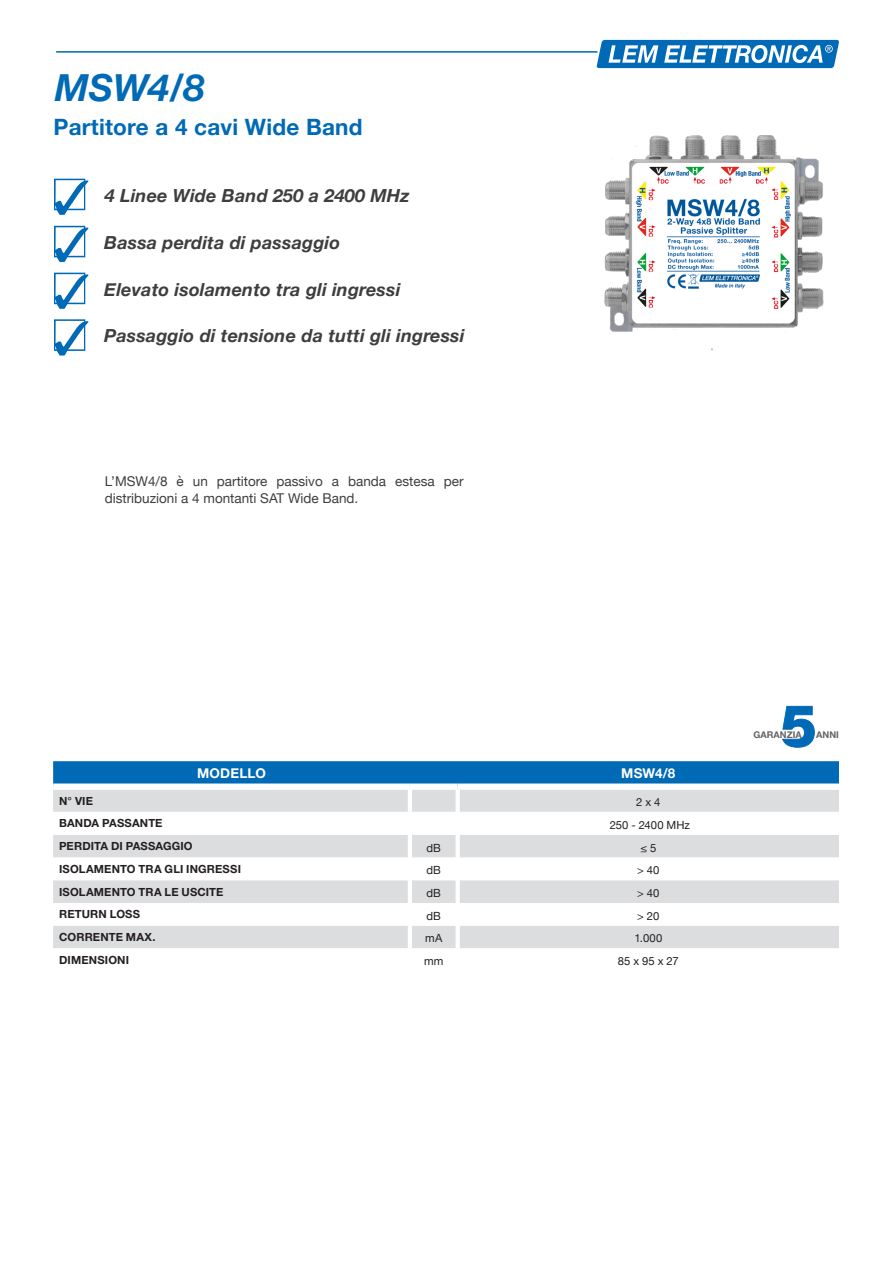
<style>
.page{position:relative;width:893px;height:1263px;background:#fff}
.page>*{position:absolute;margin:0;border:0;box-sizing:border-box;transform-origin:0 0}
.CODICE_Prodotto_ITA{font:italic 700 37.5px "Helvetica Neue LT Std";color:#016ab6}
.Elenco_puntato{font:700 22.5px "Helvetica Neue";letter-spacing:.01em;color:#016ab6}
.Elenco_puntato-2{font:italic 700 18px "Helvetica Neue";letter-spacing:.01em;color:#3e3e3f}
.Testi_semplici{font:13.5px/16.5px "Helvetica Neue";color:#3e3e3f}
.Intestazione_Tabelle_Codice{font:700 13.5px "Helvetica Neue LT Std";letter-spacing:.015em;color:#fff}
.Grassetto_Tabelle_ITA{font:700 11.25px "Helvetica Neue LT Std";letter-spacing:.01em;color:#231f20}
.Descriz_Tabelle_ITA{font:11.25px "Helvetica Neue";letter-spacing:.005em;color:#231f20}
.t1{font:700 9.3px "Helvetica Neue";color:#636366}
</style>
<div class="page">
<svg style="left:596px;top:40px;width:243px;height:28px"></svg>
<hr style="left:56px;top:51px;width:541px;height:2px;background:#016aaf">
<svg style="left:782px;top:706px;width:32px;height:41px"></svg>
<svg style="left:54px;top:273px;width:34px;height:36px"></svg>
<svg style="left:54px;top:319px;width:34px;height:36px"></svg>
<svg style="left:54px;top:179px;width:34px;height:36px"></svg>
<svg style="left:54px;top:226px;width:34px;height:36px"></svg>
<img style="left:604px;top:135px;width:220px;height:216px">
<div style="left:53px;top:761px;width:786px;height:22px;background:#016ab6"></div>
<div style="left:53px;top:790px;width:786px;height:22px;background:#dcdddf"></div>
<svg style="left:53px;top:835px;width:786px;height:113px;fill:#dcdddf"></svg>
<hr style="left:408px;top:790px;width:4px;height:22px;background:#fff">
<hr style="left:456px;top:790px;width:4px;height:22px;background:#fff">
<hr style="left:408px;top:835px;width:4px;height:22px;background:#fff">
<hr style="left:456px;top:835px;width:4px;height:22px;background:#fff">
<hr style="left:408px;top:857px;width:4px;height:23px;background:#fff">
<hr style="left:456px;top:857px;width:4px;height:23px;background:#fff">
<hr style="left:408px;top:880px;width:4px;height:23px;background:#fff">
<hr style="left:456px;top:880px;width:4px;height:23px;background:#fff">
<hr style="left:408px;top:903px;width:4px;height:23px;background:#fff">
<hr style="left:456px;top:903px;width:4px;height:23px;background:#fff">
<hr style="left:408px;top:926px;width:4px;height:22px;background:#fff">
<hr style="left:456px;top:926px;width:4px;height:22px;background:#fff">
<p class="CODICE_Prodotto_ITA" style="left:55px;top:64px;width:151px">MSW4/8</p>
<p class="Elenco_puntato" style="left:54px;top:110px;width:310px">Partitore a 4 cavi Wide Band</p>
<p class="Elenco_puntato-2" style="left:105px;top:182px;width:306px">4 Linee Wide Band 250 a 2400 MHz</p>
<p class="Elenco_puntato-2" style="left:104px;top:229px;width:237px">Bassa perdita di passaggio</p>
<p class="Elenco_puntato-2" style="left:104px;top:276px;width:298px">Elevato isolamento tra gli ingressi</p>
<p class="Elenco_puntato-2" style="left:104px;top:321px;width:362px">Passaggio di tensione da tutti gli ingressi</p>
<p class="Testi_semplici" style="left:105px;top:474px;width:360px">L’MSW4/8 è un partitore passivo a banda estesa per distribuzioni a 4 montanti SAT Wide Band.</p>
<p class="Intestazione_Tabelle_Codice" style="left:197px;top:765px;width:70px">MODELLO</p>
<p class="Intestazione_Tabelle_Codice" style="left:621px;top:765px;width:56px">MSW4/8</p>
<p class="Grassetto_Tabelle_ITA" style="left:59px;top:793px;width:35px">N° VIE</p>
<p class="Descriz_Tabelle_ITA" style="left:636px;top:794px;width:26px">2 x 4</p>
<p class="Grassetto_Tabelle_ITA" style="left:59px;top:816px;width:105px">BANDA PASSANTE</p>
<p class="Descriz_Tabelle_ITA" style="left:610px;top:816px;width:82px">250 - 2400 MHz</p>
<p class="Grassetto_Tabelle_ITA" style="left:59px;top:839px;width:135px">PERDITA DI PASSAGGIO</p>
<p class="Descriz_Tabelle_ITA" style="left:427px;top:839px;width:16px">dB</p>
<p class="Descriz_Tabelle_ITA" style="left:640px;top:839px;width:17px">≤ 5</p>
<p class="Grassetto_Tabelle_ITA" style="left:59px;top:862px;width:183px">ISOLAMENTO TRA GLI INGRESSI</p>
<p class="Descriz_Tabelle_ITA" style="left:427px;top:862px;width:16px">dB</p>
<p class="Descriz_Tabelle_ITA" style="left:637px;top:862px;width:24px">&gt; 40</p>
<p class="Grassetto_Tabelle_ITA" style="left:59px;top:885px;width:166px">ISOLAMENTO TRA LE USCITE</p>
<p class="Descriz_Tabelle_ITA" style="left:427px;top:885px;width:16px">dB</p>
<p class="Descriz_Tabelle_ITA" style="left:637px;top:885px;width:24px">&gt; 40</p>
<p class="Grassetto_Tabelle_ITA" style="left:59px;top:907px;width:82px">RETURN LOSS</p>
<p class="Descriz_Tabelle_ITA" style="left:427px;top:907px;width:16px">dB</p>
<p class="Descriz_Tabelle_ITA" style="left:637px;top:907px;width:24px">&gt; 20</p>
<p class="Grassetto_Tabelle_ITA" style="left:59px;top:930px;width:98px">CORRENTE MAX.</p>
<p class="Descriz_Tabelle_ITA" style="left:425px;top:930px;width:19px">mA</p>
<p class="Descriz_Tabelle_ITA" style="left:634px;top:930px;width:29px">1.000</p>
<p class="Grassetto_Tabelle_ITA" style="left:59px;top:953px;width:71px">DIMENSIONI</p>
<p class="Descriz_Tabelle_ITA" style="left:424px;top:953px;width:21px">mm</p>
<p class="Descriz_Tabelle_ITA" style="left:618px;top:953px;width:62px">85 x 95 x 27</p>
<p class="t1" style="left:754px;top:727px;width:50px">GARANZIA</p>
<p class="t1" style="left:816px;top:727px;width:24px">ANNI</p>
</div>
